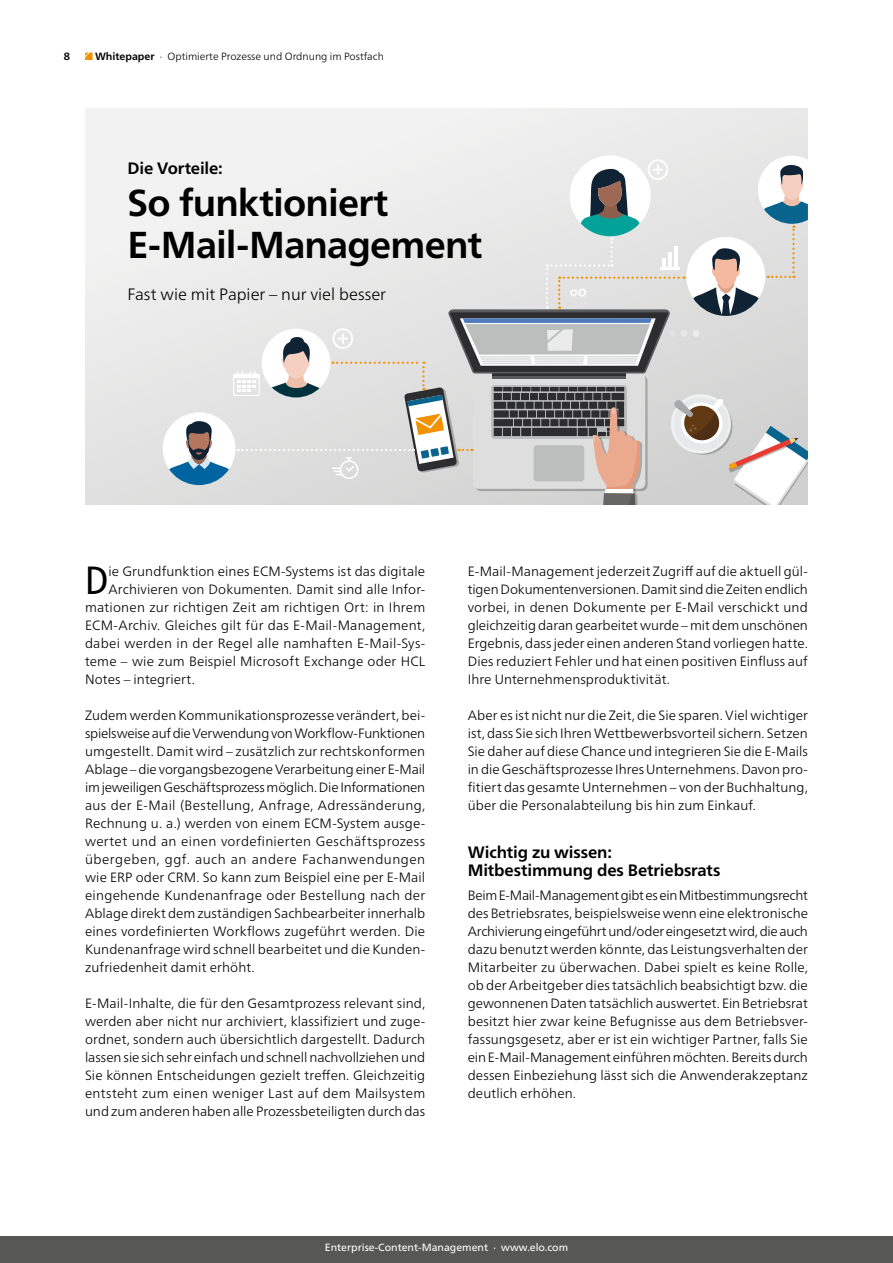
<style>
.page{position:relative;width:893px;height:1263px;background:#fff}
.page>*{position:absolute;margin:0;border:0;box-sizing:border-box;transform-origin:0 0}
.t1{font:condensed 39.3px "Frutiger Neue LTW1 G";color:#000}
.t2{font:700 37.5px/42px "Frutiger Neue LTW1 G";letter-spacing:-.02em;color:#000}
.t3{font:700 16.5px/18px "Frutiger Neue LTW1 G";letter-spacing:-.01em;color:#000}
.t4{font:300 16.5px "Frutiger Neue LTW1 G";color:#000}
.t5{font:300 13.5px/18px "Frutiger Neue LTW1 G";letter-spacing:.01em;color:#000;text-align:justify}
.t6{font:300 10.5px "Frutiger Neue LTW1 G";color:#000}
.t7{font:10.5px "Frutiger Neue LTW1 G";color:#fff}
.t8{font:700 10.5px "Frutiger Neue LTW1 G";color:#000}
.s1{font-weight:700}
</style>
<div class="page">
<div style="left:85px;top:108px;width:723px;height:396px;background:linear-gradient(to bottom,#f5f5f5,#e1e1e1)"></div>
<svg style="left:164px;top:156px;width:644px;height:348px"></svg>
<hr style="left:669px;top:252px;width:3px;height:14px;background:#fff">
<hr style="left:675px;top:246px;width:3px;height:20px;background:#fff">
<hr style="left:660px;top:268px;width:20px;height:2px;background:#fff">
<svg style="left:85px;top:52px;width:8px;height:8px"></svg>
<div style="left:0;top:1236px;width:893px;height:27px;background:#575756"></div>
<p class="t8" style="left:64px;top:50px;width:8px">8</p>
<p class="t6" style="left:95px;top:50px;width:290px"><span class="s1">Whitepaper</span> · Optimierte Prozesse und Ordnung im Postfach</p>
<p class="t3" style="left:128px;top:159px;width:97px">Die Vorteile:</p>
<h2 class="t2" style="left:128px;top:182px;width:356px">So funktioniert<br>E-Mail-Management</h2>
<p class="t4" style="left:128px;top:284px;width:260px">Fast wie mit Papier – nur viel besser</p>
<h1 class="t1" style="left:85px;top:557px;width:25px">D</h1>
<p class="t5" style="left:108px;top:562px;width:318px">ie Grundfunktion eines ECM-Systems ist das digitale</p>
<p class="t5" style="left:108px;top:580px;width:318px">Archivieren von Dokumenten. Damit sind alle Infor-</p>
<p class="t5" style="left:85px;top:598px;width:342px">mationen zur richtigen Zeit am richtigen Ort: in Ihrem</p>
<p class="t5" style="left:85px;top:616px;width:342px">ECM-Archiv. Gleiches gilt für das E-Mail-Management,</p>
<p class="t5" style="left:85px;top:634px;width:342px">dabei werden in der Regel alle namhaften E-Mail-Sys-</p>
<p class="t5" style="left:85px;top:652px;width:342px">teme – wie zum Beispiel Microsoft Exchange oder HCL</p>
<p class="t5" style="left:85px;top:670px;width:111px">Notes – integriert.</p>
<p class="t5" style="left:85px;top:706px;width:342px">Zudem werden Kommunikationsprozesse verändert, bei&shy;spielsweise auf die Verwendung von Workflow-Funktionen umgestellt. Damit wird – zusätzlich zur rechtskonformen Ablage – die vorgangsbezogene Verarbeitung einer E-Mail im jeweiligen Geschäftsprozess möglich. Die Informationen aus der E-Mail (Bestellung, Anfrage, Adressänderung, Rechnung u. a.) werden von einem ECM-System ausge&shy;wertet und an einen vordefinierten Geschäftsprozess übergeben, ggf. auch an andere Fachanwendungen wie ERP oder CRM. So kann zum Beispiel eine per E-Mail eingehende Kundenanfrage oder Bestellung nach der Ablage direkt dem zuständigen Sachbearbeiter innerhalb eines vordefinierten Workflows zugeführt werden. Die Kundenanfrage wird schnell bearbeitet und die Kunden&shy;zufriedenheit damit erhöht.</p>
<p class="t5" style="left:85px;top:994px;width:342px">E-Mail-Inhalte, die für den Gesamtprozess relevant sind, werden aber nicht nur archiviert, klassifiziert und zuge&shy;ordnet, sondern auch übersichtlich dargestellt. Dadurch lassen sie sich sehr einfach und schnell nachvollziehen und Sie können Entscheidungen gezielt treffen. Gleichzeitig entsteht zum einen weniger Last auf dem Mailsystem und zum anderen haben alle Prozessbeteiligten durch das</p>
<p class="t5" style="left:468px;top:562px;width:342px">E-Mail-Management jederzeit Zugriff auf die aktuell gül&shy;tigen Dokumentenversionen. Damit sind die Zeiten endlich vorbei, in denen Dokumente per E-Mail verschickt und gleichzeitig daran gearbeitet wurde – mit dem unschönen Ergebnis, dass jeder einen anderen Stand vorliegen hatte.<br>Dies reduziert Fehler und hat einen positiven Einfluss auf Ihre Unternehmensproduktivität.</p>
<p class="t5" style="left:468px;top:706px;width:342px">Aber es ist nicht nur die Zeit, die Sie sparen. Viel wichtiger ist, dass Sie sich Ihren Wettbewerbsvorteil sichern. Setzen Sie daher auf diese Chance und integrieren Sie die E-Mails in die Geschäftsprozesse Ihres Unternehmens. Davon pro&shy;fitiert das gesamte Unternehmen – von der Buchhaltung, über die Personalabteilung bis hin zum Einkauf.</p>
<p class="t3" style="left:468px;top:843px;width:254px">Wichtig zu wissen:<br>Mitbestimmung des Betriebsrats</p>
<p class="t5" style="left:468px;top:886px;width:342px">Beim E-Mail-Management gibt es ein Mitbestimmungsrecht des Betriebsrates, beispielsweise wenn eine elektronische Archivierung eingeführt und/oder eingesetzt wird, die auch dazu benutzt werden könnte, das Leistungsverhalten der Mitarbeiter zu überwachen. Dabei spielt es keine Rolle, ob der Arbeitgeber dies tatsächlich beabsichtigt bzw. die gewonnenen Daten tatsächlich auswertet. Ein Betriebsrat besitzt hier zwar keine Befugnisse aus dem Betriebsver&shy;fassungsgesetz, aber er ist ein wichtiger Partner, falls Sie ein E-Mail-Management einführen möchten. Bereits durch dessen Einbeziehung lässt sich die Anwenderakzeptanz deutlich erhöhen.</p>
<p class="t7" style="left:325px;top:1241px;width:245px">Enterprise-Content-Management · www.elo.com</p>
</div>
